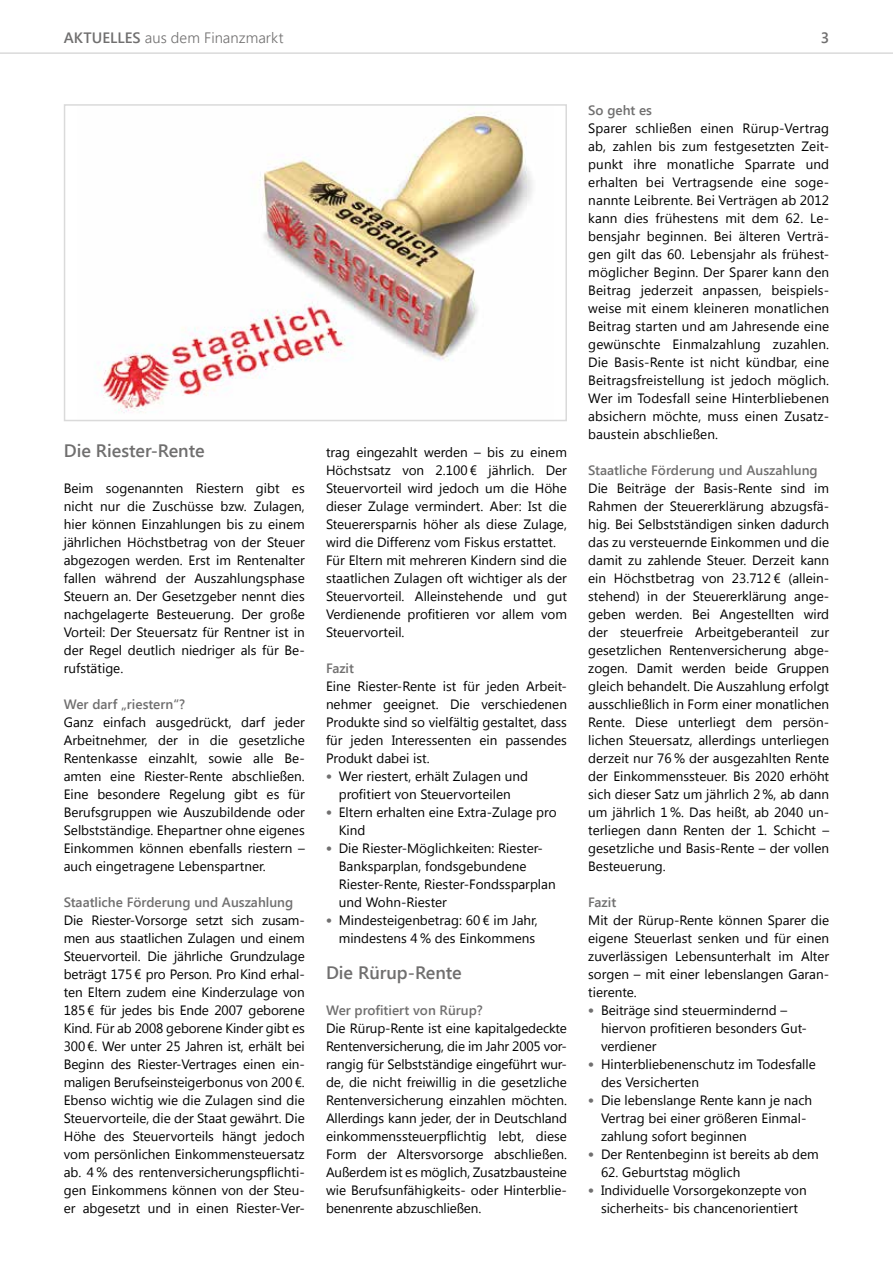
<style>
.page{position:relative;width:893px;height:1263px;background:#fff}
.page>*{position:absolute;margin:0;border:0;box-sizing:border-box;transform-origin:0 0}
.t1{font:600 18px "Segoe UI";color:#706f6f}
.t2{font:300 15px "Segoe UI";letter-spacing:.005em;color:#706f6f}
.t3{font:600 15px "Segoe UI";color:#706f6f}
.t4{font:13.5px/18px "Segoe UI";color:#000;text-align:justify}
.t5{font:600 13.5px "Segoe UI";color:#706f6f}
.s1{font-weight:600}
.s2{font-family:"Univers";font-weight:300;font-size:12px;color:#706f6f}
</style>
<div class="page">
<hr style="left:0;top:52px;width:893px;height:2px;background:#dadada">
<img style="left:101px;top:112px;width:432px;height:301px">
<div style="left:64px;top:104px;width:503px;height:317px;border:2px solid #dadada"></div>
<p class="t2" style="left:64px;top:27px;width:221px"><span class="s1">AKTUELLES</span> aus dem Finanzmarkt</p>
<p class="t3" style="left:821px;top:27px;width:10px">3</p>
<h1 class="t1" style="left:64px;top:438px;width:142px">Die Riester-Rente</h1>
<p class="t4" style="left:64px;top:479px;width:242px">Beim sogenannten Riestern gibt es nicht nur die Zuschüsse bzw. Zulagen, hier können Einzahlungen bis zu einem jährlichen Höchstbetrag von der Steuer abgezogen werden. Erst im Rentenalter fallen während der Auszahlungsphase Steuern an. Der Gesetzgeber nennt dies nachgelagerte Besteuerung. Der große Vorteil: Der Steuersatz für Rentner ist in der Regel deutlich niedriger als für Be&shy;rufstätige.</p>
<p class="t5" style="left:64px;top:695px;width:123px">Wer darf „riestern“?</p>
<p class="t4" style="left:64px;top:713px;width:242px">Ganz einfach ausgedrückt, darf jeder Arbeitnehmer, der in die gesetzliche Rentenkasse einzahlt, sowie alle Be&shy;amten eine Riester-Rente abschließen.<br>Eine besondere Regelung gibt es für Berufsgruppen wie Auszubildende oder Selbstständige. Ehepartner ohne eigenes Einkommen können ebenfalls riestern – auch eingetragene Lebenspartner.</p>
<p class="t5" style="left:64px;top:893px;width:231px">Staatliche Förderung und Auszahlung</p>
<p class="t4" style="left:64px;top:911px;width:242px">Die Riester-Vorsorge setzt sich zusam&shy;men aus staatlichen Zulagen und einem Steuervorteil. Die jährliche Grundzulage beträgt 175 € pro Person. Pro Kind erhal&shy;ten Eltern zudem eine Kinderzulage von 185 € für jedes bis Ende 2007 geborene Kind. Für ab 2008 geborene Kinder gibt es 300 €. Wer unter 25 Jahren ist, erhält bei Beginn des Riester-Vertrages einen ein&shy;maligen Berufseinsteigerbonus von 200 €.<br>Ebenso wichtig wie die Zulagen sind die Steuervorteile, die der Staat gewährt. Die Höhe des Steuervorteils hängt jedoch vom persönlichen Einkommensteuersatz ab. 4 % des rentenversicherungspflichti&shy;gen Einkommens können von der Steu&shy;er abgesetzt und in einen Riester-Ver-</p>
<p class="t4" style="left:326px;top:443px;width:242px;text-align:left">trag eingezahlt werden – bis zu einem Höchstsatz von 2.100 € jährlich. Der Steuervorteil wird jedoch um die Höhe dieser Zulage vermindert. Aber: Ist die Steuerersparnis höher als diese Zulage, wird die Differenz vom Fiskus erstattet.<br>Für Eltern mit mehreren Kindern sind die staatlichen Zulagen oft wichtiger als der Steuervorteil. Alleinstehende und gut Verdienende profitieren vor allem vom Steuervorteil.</p>
<p class="t5" style="left:326px;top:659px;width:30px">Fazit</p>
<p class="t4" style="left:326px;top:677px;width:242px">Eine Riester-Rente ist für jeden Arbeit&shy;nehmer geeignet. Die verschiedenen Produkte sind so vielfältig gestaltet, dass für jeden Interessenten ein passendes Produkt dabei ist.</p>
<p class="t4" style="left:326px;top:767px;width:203px;text-align:center"><span class="s2">•</span> Wer riestert, erhält Zulagen und profitiert von Steuervorteilen</p>
<p class="t4" style="left:339px;top:803px;width:219px;text-indent:-13px"><span class="s2">•</span> Eltern erhalten eine Extra-Zulage pro<br>Kind</p>
<p class="t4" style="left:339px;top:839px;width:218px;text-align:left;text-indent:-13px"><span class="s2">•</span> Die Riester-Möglichkeiten: Riester-<br>Banksparplan, fondsgebundene<br>Riester-Rente, Riester-Fondssparplan und Wohn-Riester</p>
<p class="t4" style="left:326px;top:911px;width:213px;text-align:right"><span class="s2">•</span> Mindesteigenbetrag: 60 € im Jahr, mindestens 4 % des Einkommens</p>
<h1 class="t1" style="left:326px;top:960px;width:137px">Die Rürup-Rente</h1>
<p class="t5" style="left:326px;top:1001px;width:158px">Wer profitiert von Rürup?</p>
<p class="t4" style="left:326px;top:1019px;width:242px">Die Rürup-Rente ist eine kapitalgedeckte Rentenversicherung, die im Jahr 2005 vor&shy;rangig für Selbstständige eingeführt wur&shy;de, die nicht freiwillig in die gesetzliche Rentenversicherung einzahlen möchten.<br>Allerdings kann jeder, der in Deutschland einkommenssteuerpflichtig lebt, diese Form der Altersvorsorge abschließen.<br>Außerdem ist es möglich, Zusatzbausteine wie Berufsunfähigkeits- oder Hinterblie&shy;benenrente abzuschließen.</p>
<p class="t5" style="left:588px;top:101px;width:65px">So geht es</p>
<p class="t4" style="left:588px;top:119px;width:242px">Sparer schließen einen Rürup-Vertrag ab, zahlen bis zum festgesetzten Zeit&shy;punkt ihre monatliche Sparrate und erhalten bei Vertragsende eine soge&shy;nannte Leibrente. Bei Verträgen ab 2012 kann dies frühestens mit dem 62. Le&shy;bensjahr beginnen. Bei älteren Verträ&shy;gen gilt das 60. Lebensjahr als frühest&shy;möglicher Beginn. Der Sparer kann den Beitrag jederzeit anpassen, beispiels&shy;weise mit einem kleineren monatlichen Beitrag starten und am Jahresende eine gewünschte Einmalzahlung zuzahlen.<br>Die Basis-Rente ist nicht kündbar, eine Beitragsfreistellung ist jedoch möglich.<br>Wer im Todesfall seine Hinterbliebenen absichern möchte, muss einen Zusatz&shy;baustein abschließen.</p>
<p class="t5" style="left:588px;top:461px;width:231px">Staatliche Förderung und Auszahlung</p>
<p class="t4" style="left:588px;top:479px;width:242px;text-align:left">Die Beiträge der Basis-Rente sind im Rahmen der Steuererklärung abzugsfä&shy;hig. Bei Selbstständigen sinken dadurch das zu versteuernde Einkommen und die damit zu zahlende Steuer. Derzeit kann ein Höchstbetrag von 23.712 € (allein&shy;stehend) in der Steuererklärung ange&shy;geben werden. Bei Angestellten wird der steuerfreie Arbeitgeberanteil zur gesetzlichen Rentenversicherung abge&shy;zogen. Damit werden beide Gruppen gleich behandelt. Die Auszahlung erfolgt ausschließlich in Form einer monatlichen Rente. Diese unterliegt dem persön&shy;lichen Steuersatz, allerdings unterliegen derzeit nur 76 % der ausgezahlten Rente der Einkommenssteuer. Bis 2020 erhöht sich dieser Satz um jährlich 2 %, ab dann um jährlich 1 %. Das heißt, ab 2040 un&shy;terliegen dann Renten der 1. Schicht – gesetzliche und Basis-Rente – der vollen Besteuerung.</p>
<p class="t5" style="left:588px;top:893px;width:30px">Fazit</p>
<p class="t4" style="left:588px;top:911px;width:242px">Mit der Rürup-Rente können Sparer die eigene Steuerlast senken und für einen zuverlässigen Lebensunterhalt im Alter sorgen – mit einer lebenslangen Garan&shy;tierente.</p>
<p class="t4" style="left:601px;top:1001px;width:206px;text-align:left;text-indent:-13px"><span class="s2">•</span> Beiträge sind steuermindernd – hiervon profitieren besonders Gut&shy;verdiener</p>
<p class="t4" style="left:601px;top:1055px;width:216px;text-indent:-13px"><span class="s2">•</span> Hinterbliebenenschutz im Todesfalle des Versicherten</p>
<p class="t4" style="left:601px;top:1091px;width:213px;text-align:left;text-indent:-13px"><span class="s2">•</span> Die lebenslange Rente kann je nach<br>Vertrag bei einer größeren Einmal&shy;zahlung sofort beginnen</p>
<p class="t4" style="left:588px;top:1145px;width:232px"><span class="s2">•</span> Der Rentenbeginn ist bereits ab dem</p>
<p class="t4" style="left:601px;top:1163px;width:141px">62. Geburtstag möglich</p>
<p class="t4" style="left:588px;top:1181px;width:220px;text-align:center"><span class="s2">•</span> Individuelle Vorsorgekonzepte von sicherheits- bis chancenorientiert</p>
</div>
